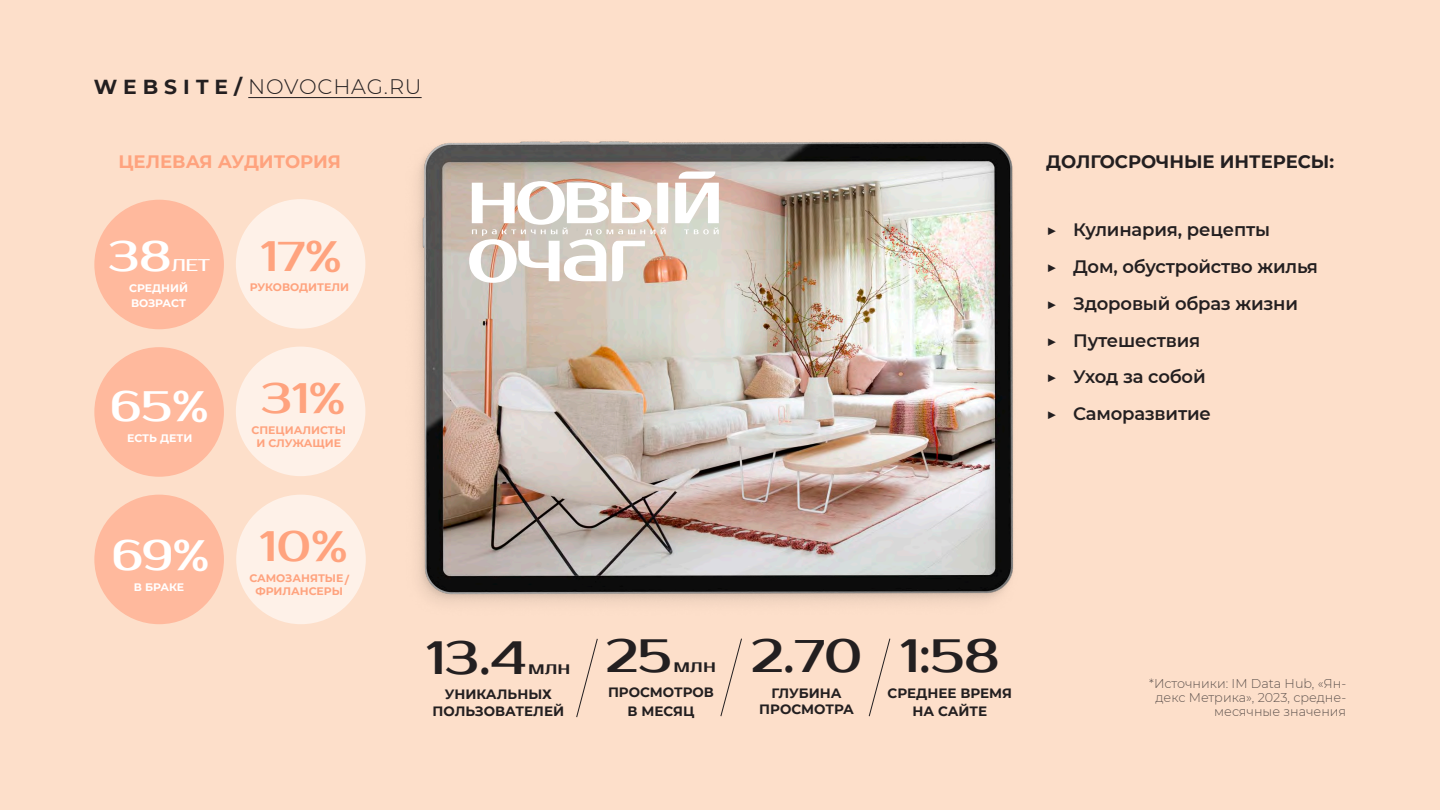
<style>
.page{position:relative;width:1440px;height:810px;background:#fddfca}
.page>*{position:absolute;margin:0;border:0;box-sizing:border-box;transform-origin:0 0}
.t1{font:46.5px "Prosto One";color:#231f20}
.t2{font:42.38px "Prosto One";color:#ffa37e}
.t3{font:42.38px "Prosto One";color:#fff}
.t4{font:300 21px "Montserrat";letter-spacing:.04em;color:#231f20}
.t5{font:18.75px "Prosto One";color:#231f20}
.t6{font:600 18px "Montserrat";letter-spacing:-.01em;color:#231f20}
.t7{font:700 18px "Montserrat";color:#231f20}
.t8{font:700 18px "Montserrat";color:#ffa37e}
.t9{font:17.25px "Prosto One";color:#fff}
.t10{font:700 13.5px/16.5px "Montserrat";color:#231f20;text-align:center}
.t11{font:300 12.75px/14.2px "Montserrat";color:#231f20;text-align:right}
.t12{font:700 10.88px "Montserrat";color:#ffa37e}
.t13{font:700 10.88px "Montserrat";color:#fff}
.s1{font-weight:700;font-size:20.25px}
</style>
<div class="page">
<hr style="left:248px;top:97px;width:174px;height:1px;background:#231f20">
<div style="left:94px;top:200px;width:130px;height:129px;background:#ffb99d;border-radius:50%"></div>
<div style="left:94px;top:347px;width:130px;height:130px;background:#ffb99d;border-radius:50%"></div>
<div style="left:94px;top:495px;width:130px;height:129px;background:#ffb99d;border-radius:50%"></div>
<div style="left:236px;top:199px;width:129px;height:130px;background:#fef1e8;border-radius:50%"></div>
<div style="left:236px;top:347px;width:129px;height:129px;background:#fef1e8;border-radius:50%"></div>
<div style="left:236px;top:495px;width:130px;height:129px;background:#fef1e8;border-radius:50%"></div>
<img style="left:382px;top:97px;width:632px;height:505px">
<svg style="left:469px;top:172px;width:250px;height:111px;background:#e0d6cd"></svg>
<svg style="left:576px;top:638px;width:22px;height:80px"></svg>
<svg style="left:720px;top:638px;width:22px;height:79px"></svg>
<svg style="left:868px;top:638px;width:23px;height:79px"></svg>
<p class="t4" style="left:94px;top:72px;width:329px"><span class="s1">W E B S I T E /</span> NOVOCHAG.RU</p>
<p class="t8" style="left:119px;top:149px;width:224px">ЦЕЛЕВАЯ АУДИТОРИЯ</p>
<p class="t3" style="left:108px;top:231px;width:64px">38</p>
<p class="t9" style="left:171px;top:255px;width:40px">ЛЕТ</p>
<p class="t13" style="left:129px;top:281px;width:60px">СРЕДНИЙ</p>
<p class="t13" style="left:131px;top:295px;width:56px">ВОЗРАСТ</p>
<p class="t3" style="left:110px;top:381px;width:99px">65%</p>
<p class="t13" style="left:127px;top:430px;width:67px">ЕСТЬ ДЕТИ</p>
<p class="t3" style="left:112px;top:530px;width:99px">69%</p>
<p class="t13" style="left:134px;top:580px;width:52px">В БРАКЕ</p>
<p class="t2" style="left:261px;top:231px;width:82px">17%</p>
<p class="t12" style="left:250px;top:280px;width:101px">РУКОВОДИТЕЛИ</p>
<p class="t2" style="left:261px;top:373px;width:85px">31%</p>
<p class="t12" style="left:251px;top:423px;width:96px">СПЕЦИАЛИСТЫ</p>
<p class="t12" style="left:256px;top:435px;width:86px">И СЛУЖАЩИЕ</p>
<p class="t2" style="left:260px;top:521px;width:89px">10%</p>
<p class="t12" style="left:249px;top:571px;width:101px">САМОЗАНЯТЫЕ/</p>
<p class="t12" style="left:255px;top:583px;width:89px">ФРИЛАНСЕРЫ</p>
<p class="t1" style="left:426px;top:630px;width:101px">13.4</p>
<p class="t5" style="left:528px;top:656px;width:44px">млн</p>
<p class="t10" style="left:433px;top:686px;width:133px">УНИКАЛЬНЫХ<br>ПОЛЬЗОВАТЕЛЕЙ</p>
<p class="t7" style="left:1046px;top:149px;width:289px">ДОЛГОСРОЧНЫЕ ИНТЕРЕСЫ:</p>
<p class="t6" style="left:1046px;top:217px;width:225px">▶ Кулинария, рецепты</p>
<p class="t6" style="left:1046px;top:254px;width:273px">▶ Дом, обустройство жилья</p>
<p class="t6" style="left:1046px;top:291px;width:253px">▶ Здоровый образ жизни</p>
<p class="t6" style="left:1046px;top:328px;width:156px">▶ Путешествия</p>
<p class="t6" style="left:1046px;top:364px;width:161px">▶ Уход за собой</p>
<p class="t6" style="left:1046px;top:401px;width:166px">▶ Саморазвитие</p>
<p class="t1" style="left:606px;top:628px;width:67px">25</p>
<p class="t5" style="left:674px;top:654px;width:44px">млн</p>
<p class="t10" style="left:608px;top:684px;width:107px">ПРОСМОТРОВ</p>
<p class="t10" style="left:628px;top:702px;width:68px">В МЕСЯЦ</p>
<p class="t1" style="left:751px;top:628px;width:113px">2.70</p>
<p class="t10" style="left:759px;top:684px;width:96px">ГЛУБИНА<br>ПРОСМОТРА</p>
<p class="t1" style="left:900px;top:628px;width:100px">1:58</p>
<p class="t10" style="left:888px;top:684px;width:126px">СРЕДНЕЕ ВРЕМЯ</p>
<p class="t10" style="left:912px;top:703px;width:76px">НА САЙТЕ</p>
<p class="t11" style="left:1149px;top:676px;width:198px">*Источники: IM Data Hub, «Ян&shy;декс Метрика», 2023, средне&shy;месячные значения</p>
</div>
